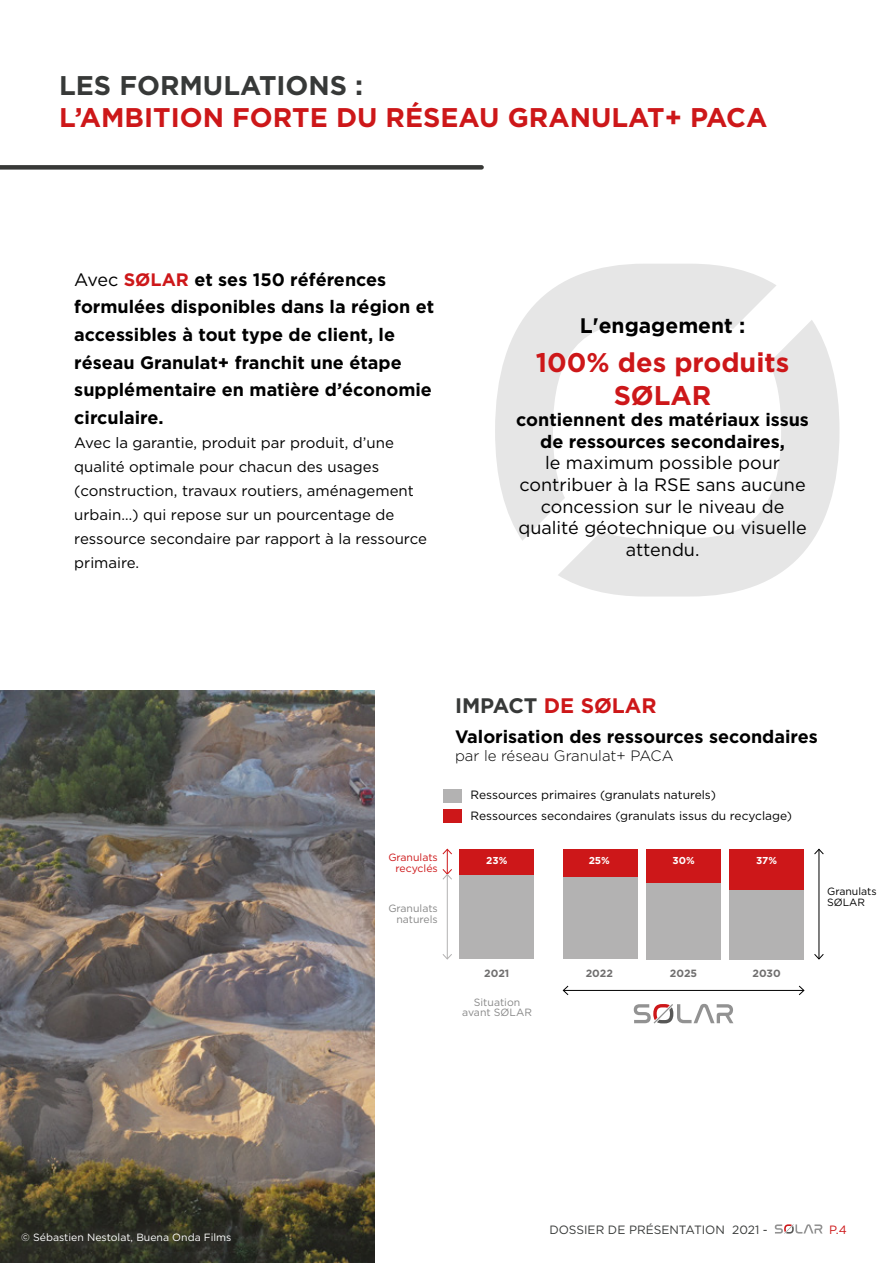
<style>
.page{position:relative;width:893px;height:1263px;background:#fff}
.page>*{position:absolute;margin:0;border:0;box-sizing:border-box;transform-origin:0 0}
.t1{font:700 27px/32.4px "Gotham";color:#cd1719;text-align:center}
.t2{font:700 27px "Gotham";color:#373938}
.t3{font:700 21px "Gotham";color:#000}
.t4{font:700 21px "Gotham";color:#cd1719}
.t5{font:700 18px/27.6px "Gotham";color:#000}
.t6{font:18px/21.6px "Gotham";color:#000;text-align:center}
.t7{font:15px/24px "Gotham";color:#000}
.t8{font:300 15px "Gotham";color:#000}
.t9{font:12px "Gotham";color:#000}
.t10{font:12px "Gotham";color:#373938}
.t11{font:12px "Gotham";color:#cd1719}
.t12{font:10.5px/10.5px "Gotham";color:#878787;text-align:right}
.t13{font:10.5px "Gotham";color:#fff}
.t14{font:10.5px/10.5px "Gotham";color:#cd1719;text-align:right}
.t15{font:700 10.5px "Gotham";color:#706f6f}
.t16{font:10.5px/10.5px "Gotham";color:#000}
.t17{font:700 10.05px "Gotham";color:#fff}
.s1{font-weight:400}
.s2{color:#cd1719}
.s3{color:#373938}
</style>
<div class="page">
<svg style="left:634px;top:1004px;width:99px;height:19px"></svg>
<div style="left:0;top:165px;width:482px;height:5px;background:#383937"></div>
<div style="left:563px;top:874px;width:75px;height:85px;background:#b3b2b2"></div>
<div style="left:459px;top:874px;width:75px;height:85px;background:#b3b2b2"></div>
<div style="left:646px;top:882px;width:75px;height:77px;background:#b3b2b2"></div>
<div style="left:729px;top:890px;width:75px;height:69px;background:#b3b2b2"></div>
<div style="left:563px;top:849px;width:75px;height:28px;background:#cd1719"></div>
<div style="left:459px;top:849px;width:75px;height:25px;background:#cd1719"></div>
<div style="left:646px;top:849px;width:75px;height:33px;background:#cd1719"></div>
<div style="left:729px;top:849px;width:75px;height:41px;background:#cd1719"></div>
<div style="left:443px;top:789px;width:19px;height:14px;background:#b3b2b2"></div>
<div style="left:443px;top:809px;width:19px;height:14px;background:#cd1719"></div>
<svg style="left:495px;top:264px;width:281px;height:277px;fill:#e6e6e6"></svg>
<svg style="left:558px;top:320px;width:281px;height:276px"></svg>
<hr style="left:563px;top:990px;width:241px;height:1px;background:#000">
<svg style="left:563px;top:985px;width:5px;height:10px"></svg>
<svg style="left:799px;top:985px;width:5px;height:10px"></svg>
<hr style="left:447px;top:874px;width:1px;height:85px;background:#b3b2b2">
<svg style="left:442px;top:954px;width:10px;height:5px"></svg>
<svg style="left:442px;top:849px;width:10px;height:31px"></svg>
<hr style="left:819px;top:849px;width:1px;height:110px;background:#000">
<svg style="left:814px;top:954px;width:10px;height:5px"></svg>
<svg style="left:814px;top:849px;width:10px;height:5px"></svg>
<svg style="left:775px;top:1224px;width:48px;height:9px"></svg>
<img style="left:0;top:691px;width:374px;height:572px">
<h1 class="t2" style="left:59px;top:70px;width:306px">LES FORMULATIONS :</h1>
<h1 class="t1" style="left:59px;top:101px;width:710px">L’AMBITION FORTE DU RÉSEAU GRANULAT+ PACA</h1>
<p class="t5" style="left:74px;top:265px;width:362px"><span class="s1">Avec</span> <span class="s2">SØLAR</span> et ses 150 références formulées disponibles dans la région et accessibles à tout type de client, le réseau Granulat+ franchit une étape supplémentaire en matière d’économie circulaire.</p>
<p class="t7" style="left:74px;top:430px;width:354px">Avec la garantie, produit par produit, d’une qualité optimale pour chacun des usages (construction, travaux routiers, aménagement urbain…) qui repose sur un pourcentage de ressource secondaire par rapport à la ressource primaire.</p>
<p class="t3" style="left:580px;top:314px;width:167px">L'engagement :</p>
<h1 class="t1" style="left:536px;top:346px;width:255px">100% des produits<br>SØLAR</h1>
<p class="t5" style="left:516px;top:409px;width:294px;line-height:21.6px;text-align:center">contiennent des matériaux issus de ressources secondaires,</p>
<p class="t6" style="left:518px;top:452px;width:290px">le maximum possible pour contribuer à la RSE sans aucune concession sur le niveau de qualité géotechnique ou visuelle attendu.</p>
<p class="t14" style="left:388px;top:852px;width:51px">Granulats recyclés</p>
<p class="t12" style="left:388px;top:903px;width:51px">Granulats naturels</p>
<p class="t4" style="left:455px;top:693px;width:203px"><span class="s3">IMPACT</span> DE SØLAR</p>
<p class="t5" style="left:455px;top:722px;width:364px">Valorisation des ressources secondaires</p>
<p class="t8" style="left:455px;top:746px;width:220px">par le réseau Granulat+ PACA</p>
<p class="t9" style="left:471px;top:787px;width:247px">Ressources primaires (granulats naturels)</p>
<p class="t9" style="left:471px;top:808px;width:323px">Ressources secondaires (granulats issus du recyclage)</p>
<p class="t17" style="left:486px;top:854px;width:23px">23%</p>
<p class="t17" style="left:589px;top:854px;width:23px">25%</p>
<p class="t17" style="left:672px;top:854px;width:24px">30%</p>
<p class="t17" style="left:756px;top:854px;width:22px">37%</p>
<p class="t16" style="left:827px;top:886px;width:51px">Granulats<br>SØLAR</p>
<p class="t15" style="left:484px;top:967px;width:27px">2021</p>
<p class="t12" style="left:462px;top:996px;width:71px;text-align:center">Situation avant SØLAR</p>
<p class="t15" style="left:586px;top:967px;width:29px">2022</p>
<p class="t15" style="left:670px;top:967px;width:29px">2025</p>
<p class="t15" style="left:752px;top:967px;width:30px">2030</p>
<p class="t13" style="left:21px;top:1230px;width:212px">© Sébastien Nestolat, Buena Onda Films</p>
<p class="t10" style="left:549px;top:1222px;width:220px">DOSSIER DE PRÉSENTATION 2021 -</p>
<p class="t11" style="left:829px;top:1222px;width:19px">P.4</p>
</div>
